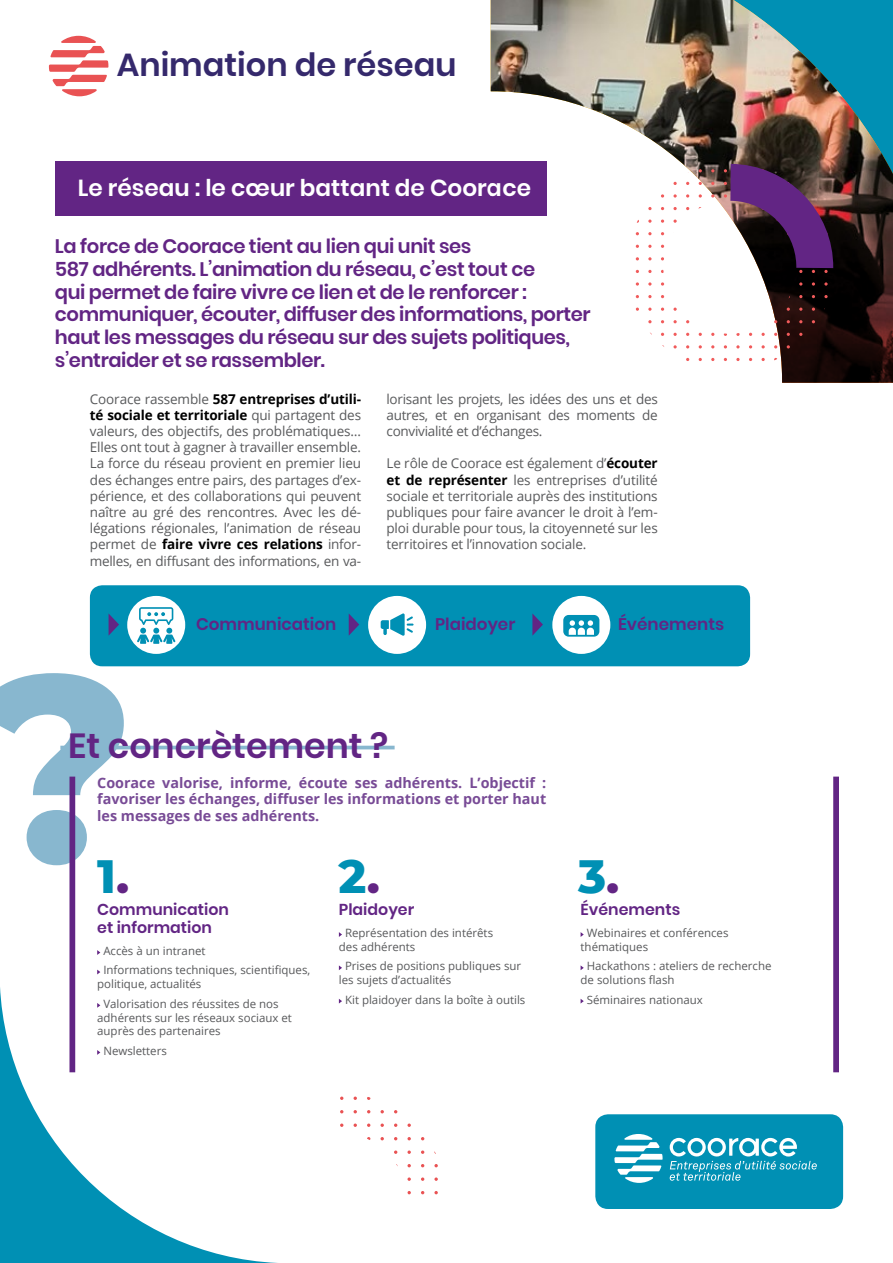
<style>
.page{position:relative;width:893px;height:1263px;background:#fff}
.page>*{position:absolute;margin:0;border:0;box-sizing:border-box;transform-origin:0 0}
.t1{font:800 265.65px "Montserrat Alternates";color:#88b7cf}
.t2{font:800 46.65px "Montserrat Alternates";color:#0090b4}
.t3{font:600 34.8px "Poppins";color:#622584}
.t4{font:600 32.1px "Poppins";color:#35296c}
.t5{font:600 23.1px "Poppins";color:#fff}
.t6{font:600 19.5px/22.8px "Poppins";letter-spacing:-.02em;color:#622584}
.t7{font:600 16.8px "Poppins";color:#622584}
.t8{font:600 15.75px/18px "Poppins";color:#622584}
.t9{font:700 14.4px/16.5px "Open Sans";color:#784b96;text-align:justify}
.t10{font:13.5px/16.2px "Open Sans";letter-spacing:-.02em;color:#58595b;text-align:justify}
.t11{font:11.55px/13.8px "Open Sans";color:#58595b}
.s1{font-weight:700;color:#000}
.s2{color:#622584}
</style>
<div class="page">
<div style="left:595px;top:1114px;width:248px;height:95px;background:#0090b4;border-radius:13px"></div>
<svg style="left:614px;top:1134px;width:49px;height:49px"></svg>
<svg style="left:670px;top:1138px;width:147px;height:43px"></svg>
<div style="left:55px;top:162px;width:491px;height:54px;background:#622584"></div>
<img style="left:491px;top:0;width:402px;height:383px">
<svg style="left:0;top:972px;width:278px;height:291px"></svg>
<hr style="left:60px;top:746px;width:335px;height:3px;background:#88b7cf">
<svg style="left:97px;top:950px;width:3px;height:5px"></svg>
<svg style="left:97px;top:1003px;width:3px;height:5px"></svg>
<svg style="left:97px;top:1050px;width:3px;height:5px"></svg>
<div style="left:69px;top:777px;width:6px;height:295px;background:#622584"></div>
<div style="left:833px;top:777px;width:6px;height:295px;background:#622584"></div>
<svg style="left:434px;top:1191px;width:4px;height:3px"></svg>
<svg style="left:407px;top:1191px;width:4px;height:3px"></svg>
<svg style="left:434px;top:1177px;width:4px;height:4px"></svg>
<svg style="left:421px;top:1177px;width:3px;height:4px"></svg>
<svg style="left:407px;top:1177px;width:4px;height:4px"></svg>
<svg style="left:434px;top:1164px;width:4px;height:3px"></svg>
<svg style="left:407px;top:1164px;width:4px;height:3px"></svg>
<svg style="left:421px;top:1150px;width:3px;height:4px"></svg>
<svg style="left:407px;top:1150px;width:4px;height:4px"></svg>
<svg style="left:394px;top:1150px;width:3px;height:4px"></svg>
<svg style="left:407px;top:1137px;width:4px;height:3px"></svg>
<svg style="left:380px;top:1137px;width:4px;height:3px"></svg>
<svg style="left:407px;top:1123px;width:4px;height:4px"></svg>
<svg style="left:394px;top:1123px;width:3px;height:4px"></svg>
<svg style="left:380px;top:1123px;width:4px;height:4px"></svg>
<svg style="left:761px;top:358px;width:4px;height:3px"></svg>
<svg style="left:736px;top:358px;width:4px;height:3px"></svg>
<svg style="left:761px;top:345px;width:4px;height:3px"></svg>
<svg style="left:736px;top:345px;width:4px;height:3px"></svg>
<svg style="left:673px;top:345px;width:4px;height:3px"></svg>
<svg style="left:761px;top:333px;width:4px;height:3px"></svg>
<svg style="left:736px;top:333px;width:4px;height:3px"></svg>
<svg style="left:673px;top:333px;width:4px;height:3px"></svg>
<svg style="left:648px;top:333px;width:4px;height:3px"></svg>
<svg style="left:761px;top:320px;width:4px;height:3px"></svg>
<svg style="left:673px;top:320px;width:4px;height:3px"></svg>
<svg style="left:648px;top:320px;width:4px;height:3px"></svg>
<svg style="left:673px;top:308px;width:4px;height:3px"></svg>
<svg style="left:648px;top:308px;width:4px;height:3px"></svg>
<svg style="left:824px;top:295px;width:4px;height:3px"></svg>
<svg style="left:648px;top:295px;width:4px;height:3px"></svg>
<svg style="left:824px;top:282px;width:4px;height:4px"></svg>
<svg style="left:812px;top:282px;width:3px;height:4px"></svg>
<svg style="left:799px;top:282px;width:3px;height:4px"></svg>
<svg style="left:661px;top:282px;width:3px;height:4px"></svg>
<svg style="left:648px;top:282px;width:4px;height:4px"></svg>
<svg style="left:636px;top:282px;width:3px;height:4px"></svg>
<svg style="left:648px;top:270px;width:4px;height:3px"></svg>
<svg style="left:648px;top:257px;width:4px;height:3px"></svg>
<svg style="left:648px;top:245px;width:4px;height:3px"></svg>
<svg style="left:673px;top:232px;width:4px;height:3px"></svg>
<svg style="left:648px;top:232px;width:4px;height:3px"></svg>
<svg style="left:673px;top:220px;width:4px;height:3px"></svg>
<svg style="left:648px;top:220px;width:4px;height:3px"></svg>
<svg style="left:673px;top:207px;width:4px;height:3px"></svg>
<svg style="left:648px;top:207px;width:4px;height:3px"></svg>
<svg style="left:711px;top:194px;width:3px;height:4px"></svg>
<svg style="left:699px;top:194px;width:3px;height:4px"></svg>
<svg style="left:686px;top:194px;width:3px;height:4px"></svg>
<svg style="left:673px;top:194px;width:4px;height:4px"></svg>
<svg style="left:661px;top:194px;width:3px;height:4px"></svg>
<svg style="left:649px;top:194px;width:3px;height:4px"></svg>
<svg style="left:673px;top:182px;width:4px;height:3px"></svg>
<svg style="left:724px;top:164px;width:110px;height:109px;background:#5f3e62"></svg>
<div style="left:90px;top:585px;width:660px;height:81px;background:#0090b4;border-radius:12px"></div>
<div style="left:127px;top:596px;width:58px;height:58px;background:#fff;border-radius:50%"></div>
<div style="left:368px;top:596px;width:58px;height:58px;background:#fff;border-radius:50%"></div>
<div style="left:552px;top:596px;width:58px;height:58px;background:#fff;border-radius:50%"></div>
<svg style="left:49px;top:36px;width:59px;height:60px"></svg>
<svg style="left:109px;top:614px;width:10px;height:21px"></svg>
<svg style="left:349px;top:614px;width:10px;height:21px"></svg>
<svg style="left:532px;top:613px;width:11px;height:23px"></svg>
<svg style="left:137px;top:607px;width:38px;height:37px"></svg>
<svg style="left:381px;top:613px;width:33px;height:23px"></svg>
<svg style="left:563px;top:615px;width:36px;height:22px"></svg>
<h3 class="t4" style="left:117px;top:46px;width:341px">Animation de réseau</h3>
<h3 class="t5" style="left:78px;top:174px;width:455px">Le réseau : le cœur battant de Coorace</h3>
<p class="t6" style="left:55px;top:235px;width:537px">La force de Coorace tient au lien qui unit ses<br>587 adhérents. L’animation du réseau, c’est tout ce<br>qui permet de faire vivre ce lien et de le renforcer : communiquer, écouter, diffuser des informations, porter haut les messages du réseau sur des sujets politiques, s’entraider et se rassembler.</p>
<p class="t10" style="left:90px;top:390px;width:273px">Coorace rassemble <span class="s1">587 entreprises d’utili&shy;té sociale et territoriale</span> qui partagent des valeurs, des objectifs, des problématiques… Elles ont tout à gagner à travailler ensemble.<br>La force du réseau provient en premier lieu des échanges entre pairs, des partages d’ex&shy;périence, et des collaborations qui peuvent naître au gré des rencontres. Avec les dé&shy;légations régionales, l’animation de réseau permet de <span class="s1">faire vivre ces relations</span> infor&shy;melles, en diffusant des informations, en va-</p>
<p class="t10" style="left:386px;top:390px;width:273px">lorisant les projets, les idées des uns et des autres, et en organisant des moments de convivialité et d’échanges.</p>
<p class="t10" style="left:386px;top:455px;width:273px">Le rôle de Coorace est également d’<span class="s1">écouter et de représenter</span> les entreprises d’utilité sociale et territoriale auprès des institutions publiques pour faire avancer le droit à l’em&shy;ploi durable pour tous, la citoyenneté sur les territoires et l’innovation sociale.</p>
<p class="t7" style="left:196px;top:614px;width:142px">Communication</p>
<p class="t7" style="left:435px;top:614px;width:82px">Plaidoyer</p>
<p class="t7" style="left:618px;top:614px;width:108px">Événements</p>
<h1 class="t1" style="left:-23px;top:574px;width:160px">?</h1>
<h3 class="t3" style="left:68px;top:725px;width:322px">Et concrètement ?</h3>
<p class="t9" style="left:97px;top:774px;width:451px">Coorace valorise, informe, écoute ses adhérents. L’objectif : favoriser les échanges, diffuser les informations et porter haut les messages de ses adhérents.</p>
<h2 class="t2" style="left:97px;top:842px;width:34px">1<span class="s2">.</span></h2>
<h2 class="t2" style="left:338px;top:842px;width:43px">2<span class="s2">.</span></h2>
<h2 class="t2" style="left:578px;top:842px;width:43px">3<span class="s2">.</span></h2>
<p class="t8" style="left:97px;top:900px;width:133px">Communication et information</p>
<p class="t11" style="left:103px;top:941px;width:208px;line-height:19.5px">Accès à un intranet<br>Informations techniques, scientifiques,</p>
<p class="t11" style="left:103px;top:974px;width:177px;line-height:19.5px;text-indent:-6px">politique, actualités<br>Valorisation des réussites de nos</p>
<p class="t11" style="left:97px;top:1010px;width:196px">adhérents sur les réseaux sociaux et auprès des partenaires</p>
<p class="t11" style="left:103px;top:1043px;width:65px">Newsletters</p>
<p class="t8" style="left:339px;top:900px;width:77px">Plaidoyer</p>
<p class="t11" style="left:339px;top:925px;width:156px;text-indent:6px">Représentation des intérêts des adhérents</p>
<p class="t11" style="left:339px;top:959px;width:184px;text-indent:6px">Prises de positions publiques sur les sujets d’actualités</p>
<p class="t11" style="left:345px;top:992px;width:182px">Kit plaidoyer dans la boîte à outils</p>
<p class="t8" style="left:581px;top:900px;width:101px">Événements</p>
<p class="t11" style="left:581px;top:925px;width:149px;text-indent:6px">Webinaires et conférences thématiques</p>
<p class="t11" style="left:581px;top:959px;width:192px;text-indent:6px">Hackathons : ateliers de recherche de solutions flash</p>
<p class="t11" style="left:587px;top:992px;width:118px">Séminaires nationaux</p>
</div>
